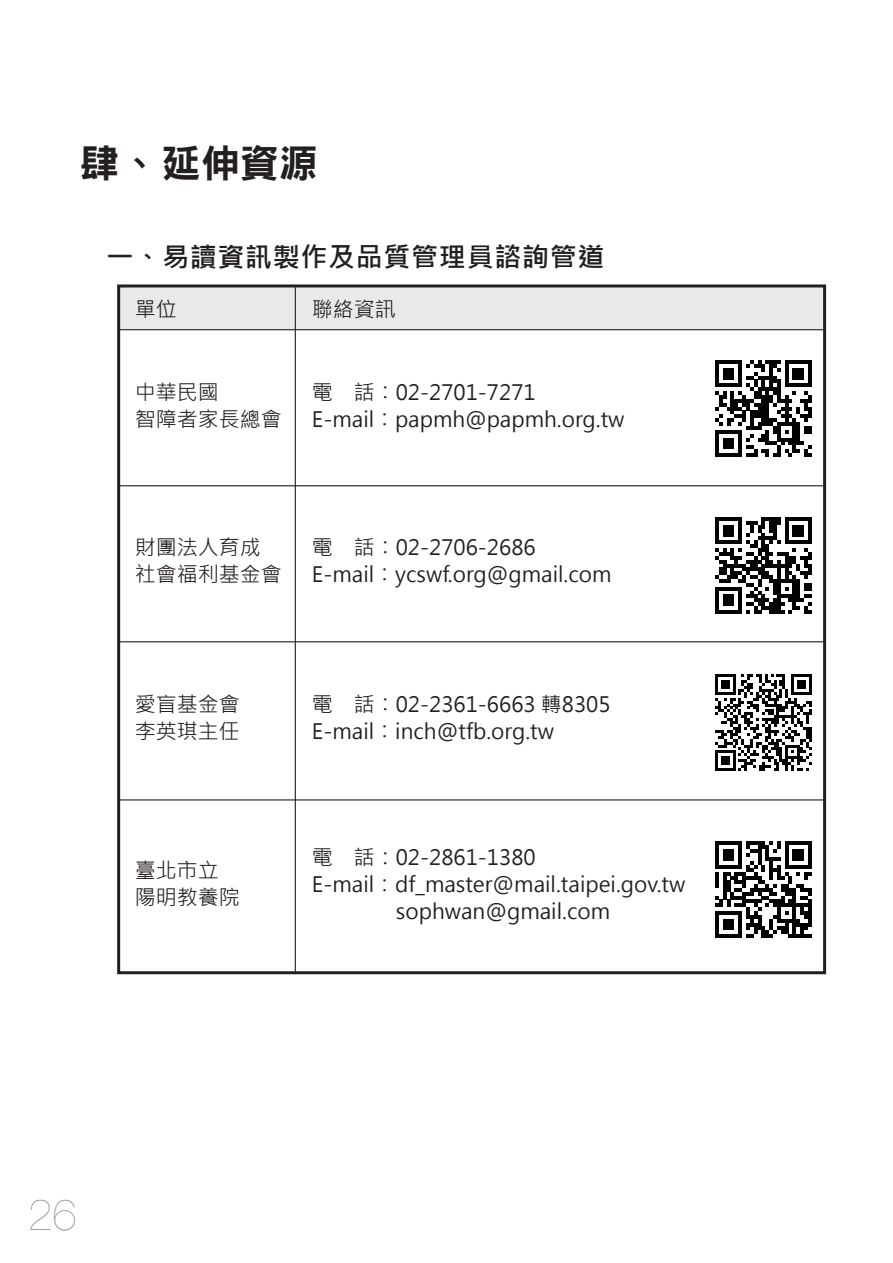
<style>
.page{position:relative;width:893px;height:1263px;background:#fff}
.page>*{position:absolute;margin:0;border:0;box-sizing:border-box;transform-origin:0 0}
.t1{font:200 43.8px "Helvetica Neue";color:#939598}
.t2{font:39px "DF Hei Std W9";color:#231f20}
.t3{font:700 27px "Microsoft Jheng Hei";letter-spacing:.025em;color:#231f20}
.t4{font:21px/27px "Microsoft Jheng Hei";color:#231f20}
</style>
<div class="page">
<div style="left:119px;top:286px;width:706px;height:43px;background:#e9e9e9"></div>
<div style="left:117px;top:284px;width:709px;height:690px;border:3px solid #231f20"></div>
<hr style="left:120px;top:329px;width:704px;height:1px;background:#231f20">
<hr style="left:120px;top:485px;width:704px;height:1px;background:#231f20">
<hr style="left:120px;top:641px;width:704px;height:1px;background:#231f20">
<hr style="left:120px;top:799px;width:704px;height:1px;background:#231f20">
<hr style="left:295px;top:287px;width:1px;height:686px;background:#231f20">
<svg style="left:715px;top:360px;width:97px;height:97px"></svg>
<svg style="left:715px;top:517px;width:97px;height:97px"></svg>
<svg style="left:715px;top:841px;width:97px;height:97px"></svg>
<svg style="left:715px;top:674px;width:97px;height:97px"></svg>
<h2 class="t2" style="left:80px;top:142px;width:239px">肆、延伸資源</h2>
<p class="t3" style="left:107px;top:240px;width:499px">一、易讀資訊製作及品質管理員諮詢管道</p>
<p class="t4" style="left:135px;top:296px;width:43px">單位</p>
<p class="t4" style="left:312px;top:296px;width:85px">聯絡資訊</p>
<p class="t4" style="left:135px;top:378px;width:148px">中華民國<br>智障者家長總會</p>
<p class="t4" style="left:312px;top:378px;width:314px">電 話：02-2701-7271<br>E-mail：papmh@papmh.org.tw</p>
<p class="t4" style="left:135px;top:534px;width:148px">財團法人育成社會福利基金會</p>
<p class="t4" style="left:312px;top:534px;width:301px">電 話：02-2706-2686<br>E-mail：ycswf.org@gmail.com</p>
<p class="t4" style="left:135px;top:690px;width:106px">愛盲基金會李英琪主任</p>
<p class="t4" style="left:312px;top:690px;width:300px">電 話：02-2361-6663 轉8305<br>E-mail：inch@tfb.org.tw</p>
<p class="t4" style="left:135px;top:857px;width:106px">臺北市立陽明教養院</p>
<p class="t4" style="left:312px;top:844px;width:225px">電 話：02-2861-1380</p>
<p class="t4" style="left:312px;top:871px;width:375px">E-mail：df_master@mail.taipei.gov.tw</p>
<p class="t4" style="left:396px;top:898px;width:216px">sophwan@gmail.com</p>
<h1 class="t1" style="left:28px;top:1180px;width:50px">26</h1>
</div>
